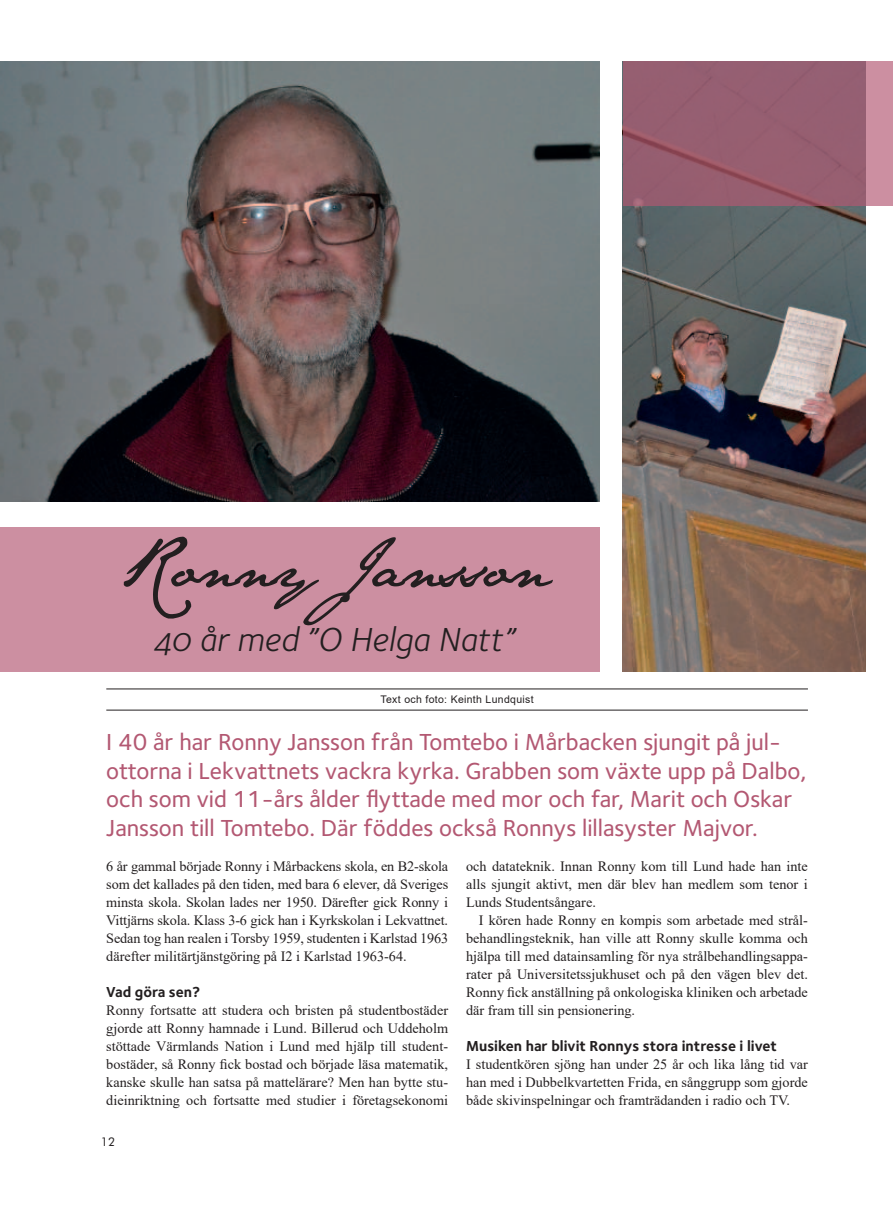
<style>
.page{position:relative;width:893px;height:1212px;background:#fff}
.page>*{position:absolute;margin:0;border:0;box-sizing:border-box;transform-origin:0 0}
.t1{font:57px "Jane Austen";color:#231f20}
.t2{font:34.5px "Foundry Sterling Book Italic OSF";color:#231f20}
.t3{font:500 24px/28.5px "Foundry Sterling";color:#b35872}
.t4{font:700 15px "Foundry Sterling";color:#231f20}
.t5{font:14.25px/18px "Times New Roman";color:#231f20;text-align:justify}
.t6{font:12px "Futura BT";color:#231f20}
.t7{font:10.5px "Arial";letter-spacing:.03em;color:#231f20}
</style>
<div class="page">
<div style="left:0;top:527px;width:600px;height:145px;background:#cc8fa1"></div>
<img style="left:0;top:62px;width:600px;height:440px">
<img style="left:623px;top:206px;width:242px;height:466px">
<hr style="left:106px;top:688px;width:702px;height:1px;background:#231f20">
<hr style="left:106px;top:710px;width:702px;height:1px;background:#231f20">
<svg style="left:623px;top:62px;width:270px;height:144px;background:#9b6274"></svg>
<h1 class="t1" style="left:118px;top:533px;width:432px">Ronny Jansson</h1>
<h2 class="t2" style="left:152px;top:619px;width:363px">40 år med ”O Helga Natt”</h2>
<p class="t7" style="left:381px;top:692px;width:155px">Text och foto: Keinth Lundquist</p>
<p class="t3" style="left:106px;top:728px;width:702px">I 40 år har Ronny Jansson från Tomtebo i Mårbacken sjungit på jul&shy;ottorna i Lekvattnets vackra kyrka. Grabben som växte upp på Dalbo, och som vid 11-års ålder flyttade med mor och far, Marit och Oskar Jansson till Tomtebo. Där föddes också Ronnys lillasyster Majvor.</p>
<p class="t5" style="left:106px;top:857px;width:343px">6 år gammal började Ronny i Mårbackens skola, en B2-skola som det kallades på den tiden, med bara 6 elever, då Sveriges minsta skola. Skolan lades ner 1950. Därefter gick Ronny i Vittjärns skola. Klass 3-6 gick han i Kyrkskolan i Lekvattnet.<br>Sedan tog han realen i Torsby 1959, studenten i Karlstad 1963 därefter militärtjänstgöring på I2 i Karlstad 1963-64.</p>
<p class="t4" style="left:106px;top:983px;width:95px">Vad göra sen?</p>
<p class="t5" style="left:106px;top:1001px;width:343px">Ronny fortsatte att studera och bristen på studentbostäder gjorde att Ronny hamnade i Lund. Billerud och Uddeholm stöttade Värmlands Nation i Lund med hjälp till student&shy;bostäder, så Ronny fick bostad och började läsa matematik, kanske skulle han satsa på mattelärare? Men han bytte stu&shy;dieinriktning och fortsatte med studier i företagsekonomi</p>
<p class="t6" style="left:101px;top:1134px;width:16px">12</p>
<p class="t5" style="left:466px;top:857px;width:343px">och datateknik. Innan Ronny kom till Lund hade han inte alls sjungit aktivt, men där blev han medlem som tenor i Lunds Studentsångare.</p>
<p class="t5" style="left:466px;top:911px;width:343px;text-indent:13px">I kören hade Ronny en kompis som arbetade med strål&shy;behandlingsteknik, han ville att Ronny skulle komma och hjälpa till med datainsamling för nya strålbehandlingsappa&shy;rater på Universitetssjukhuset och på den vägen blev det.<br>Ronny fick anställning på onkologiska kliniken och arbetade där fram till sin pensionering.</p>
<p class="t4" style="left:466px;top:1037px;width:313px">Musiken har blivit Ronnys stora intresse i livet</p>
<p class="t5" style="left:466px;top:1055px;width:343px">I studentkören sjöng han under 25 år och lika lång tid var han med i Dubbelkvartetten Frida, en sånggrupp som gjorde både skivinspelningar och framträdanden i radio och TV.</p>
</div>
